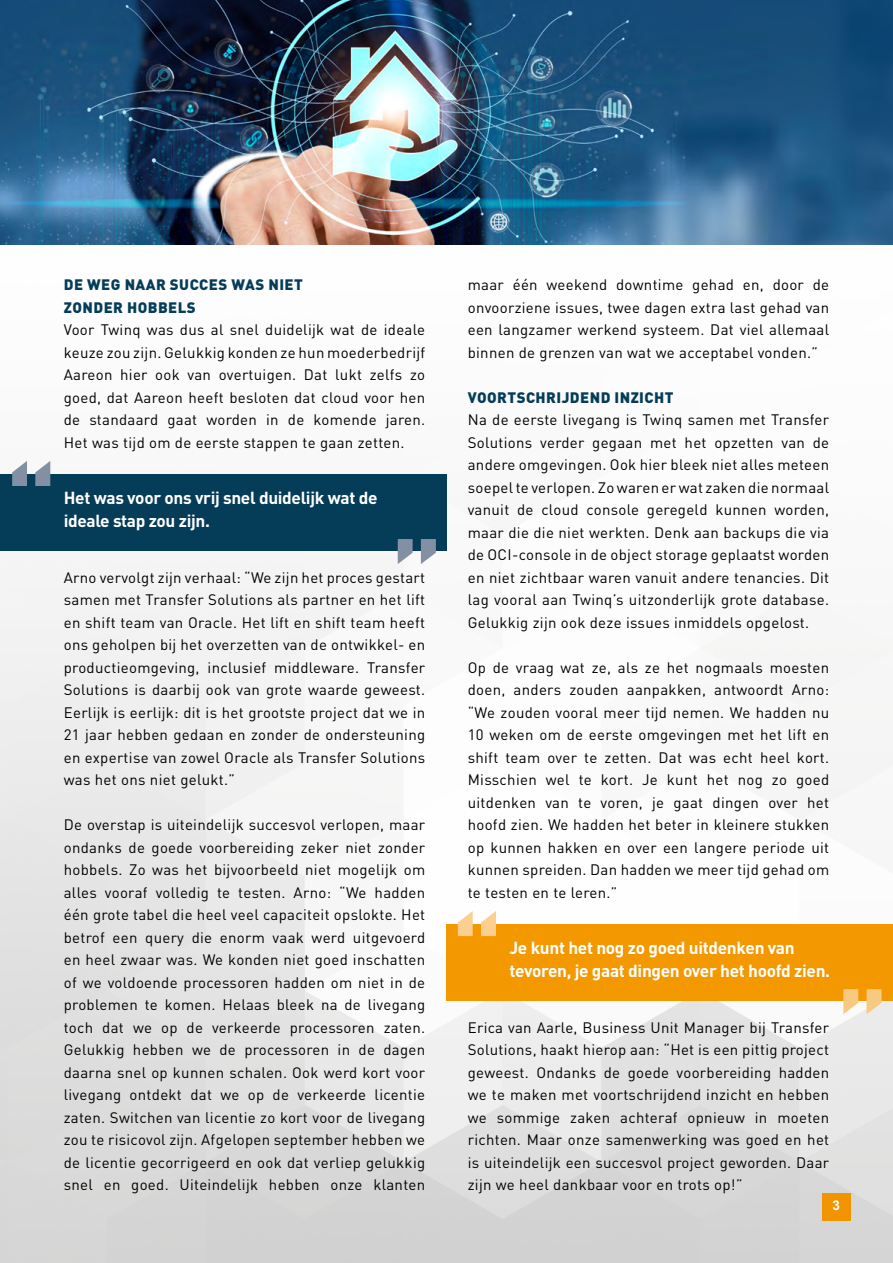
<style>
.page{position:relative;width:893px;height:1263px;background:#fff}
.page>*{position:absolute;margin:0;border:0;box-sizing:border-box;transform-origin:0 0}
.t1{font:700 110.25px "DIN Pro";color:#8390a3}
.t2{font:700 110.25px "DIN Pro";color:#fcce8f}
.t3{font:700 110.25px "DIN Pro";color:#f8c980}
.t4{font:700 17.25px/22.5px "DIN Pro";letter-spacing:-.02em;color:#fff}
.t5{font:15px/22.5px "DIN Pro";letter-spacing:.02em;color:#000;text-align:justify}
.t6{font:900 15px/22.5px "DIN Pro";letter-spacing:.03em;color:#053c57}
.t7{font:700 13.5px "Arial";color:#fff}
</style>
<div class="page">
<img style="left:0;top:244px;width:893px;height:1019px">
<div style="left:822px;top:1192px;width:28px;height:28px;background:#f19400"></div>
<img style="left:0;top:0;width:893px;height:244px">
<div style="left:0;top:474px;width:446px;height:77px;background:#053c57"></div>
<div style="left:446px;top:924px;width:447px;height:77px;background:#f49800"></div>
<h1 class="t1" style="left:5px;top:436px;width:55px">“</h1>
<p class="t6" style="left:64px;top:273px;width:241px">DE WEG NAAR SUCCES WAS NIET<br>ZONDER HOBBELS</p>
<p class="t5" style="left:64px;top:318px;width:363px">Voor Twinq was dus al snel duidelijk wat de ideale keuze zou zijn. Gelukkig konden ze hun moederbedrijf Aareon hier ook van overtuigen. Dat lukt zelfs zo goed, dat Aareon heeft besloten dat cloud voor hen de standaard gaat worden in de komende jaren.<br>Het was tijd om de eerste stappen te gaan zetten.</p>
<p class="t4" style="left:64px;top:486px;width:315px">Het was voor ons vrij snel duidelijk wat de ideale stap zou zijn.</p>
<h1 class="t1" style="left:390px;top:503px;width:55px">”</h1>
<p class="t5" style="left:64px;top:565px;width:363px">Arno vervolgt zijn verhaal: “We zijn het proces gestart samen met Transfer Solutions als partner en het lift en shift team van Oracle. Het lift en shift team heeft ons geholpen bij het overzetten van de ontwikkel- en productieomgeving, inclusief middleware. Transfer Solutions is daarbij ook van grote waarde geweest.<br>Eerlijk is eerlijk: dit is het grootste project dat we in 21 jaar hebben gedaan en zonder de ondersteuning en expertise van zowel Oracle als Transfer Solutions was het ons niet gelukt.”</p>
<p class="t5" style="left:64px;top:813px;width:363px">De overstap is uiteindelijk succesvol verlopen, maar ondanks de goede voorbereiding zeker niet zonder hobbels. Zo was het bijvoorbeeld niet mogelijk om alles vooraf volledig te testen. Arno: “We hadden één grote tabel die heel veel capaciteit opslokte. Het betrof een query die enorm vaak werd uitgevoerd en heel zwaar was. We konden niet goed inschatten of we voldoende processoren hadden om niet in de problemen te komen. Helaas bleek na de livegang toch dat we op de verkeerde processoren zaten.<br>Gelukkig hebben we de processoren in de dagen daarna snel op kunnen schalen. Ook werd kort voor livegang ontdekt dat we op de verkeerde licentie zaten. Switchen van licentie zo kort voor de livegang zou te risicovol zijn. Afgelopen september hebben we de licentie gecorrigeerd en ook dat verliep gelukkig snel en goed. Uiteindelijk hebben onze klanten</p>
<p class="t5" style="left:468px;top:273px;width:363px">maar één weekend downtime gehad en, door de onvoorziene issues, twee dagen extra last gehad van een langzamer werkend systeem. Dat viel allemaal binnen de grenzen van wat we acceptabel vonden.”</p>
<p class="t6" style="left:468px;top:385px;width:207px">VOORTSCHRIJDEND INZICHT</p>
<p class="t5" style="left:468px;top:408px;width:363px">Na de eerste livegang is Twinq samen met Transfer Solutions verder gegaan met het opzetten van de andere omgevingen. Ook hier bleek niet alles meteen soepel te verlopen. Zo waren er wat zaken die normaal vanuit de cloud console geregeld kunnen worden, maar die die niet werkten. Denk aan backups die via de OCI-console in de object storage geplaatst worden en niet zichtbaar waren vanuit andere tenancies. Dit lag vooral aan Twinq’s uitzonderlijk grote database.<br>Gelukkig zijn ook deze issues inmiddels opgelost.</p>
<p class="t5" style="left:468px;top:655px;width:363px">Op de vraag wat ze, als ze het nogmaals moesten doen, anders zouden aanpakken, antwoordt Arno: “We zouden vooral meer tijd nemen. We hadden nu 10 weken om de eerste omgevingen met het lift en shift team over te zetten. Dat was echt heel kort.<br>Misschien wel te kort. Je kunt het nog zo goed uitdenken van te voren, je gaat dingen over het hoofd zien. We hadden het beter in kleinere stukken op kunnen hakken en over een langere periode uit kunnen spreiden. Dan hadden we meer tijd gehad om te testen en te leren.”</p>
<h1 class="t2" style="left:450px;top:886px;width:55px">“</h1>
<p class="t4" style="left:509px;top:936px;width:322px">Je kunt het nog zo goed uitdenken van tevoren, je gaat dingen over het hoofd zien.</p>
<p class="t5" style="left:468px;top:1015px;width:363px">Erica van Aarle, Business Unit Manager bij Transfer Solutions, haakt hierop aan: “Het is een pittig project geweest. Ondanks de goede voorbereiding hadden we te maken met voortschrijdend inzicht en hebben we sommige zaken achteraf opnieuw in moeten richten. Maar onze samenwerking was goed en het is uiteindelijk een succesvol project geworden. Daar zijn we heel dankbaar voor en trots op!”</p>
<h1 class="t3" style="left:836px;top:953px;width:55px">”</h1>
<p class="t7" style="left:832px;top:1197px;width:9px">3</p>
</div>
